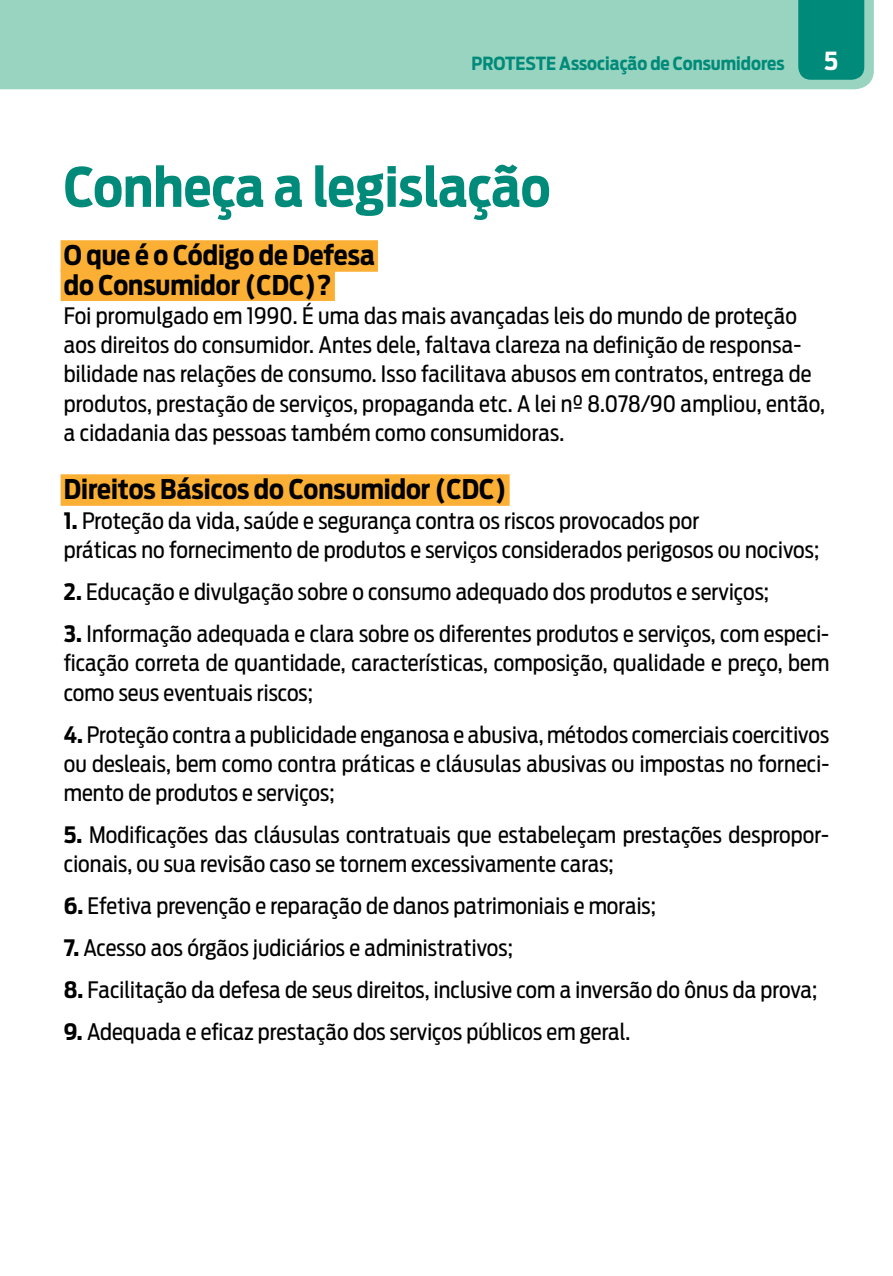
<style>
.page{position:relative;width:893px;height:1276px;background:#fff}
.page>*{position:absolute;margin:0;border:0;box-sizing:border-box;transform-origin:0 0}
.t1{font:700 54px "Antenna Cond";color:#008a7a}
.t2{font:700 27px/29.2px "Antenna Cond";color:#000}
.t3{font:700 24.75px "Antenna Cond";color:#fff}
.t4{font:22.5px/29.2px "Antenna Cond";letter-spacing:.005em;color:#000}
.t5{font:700 18px "Antenna Cond";color:#008a7a}
.s1{font-weight:700}
</style>
<div class="page">
<div style="left:0;top:0;width:874px;height:89px;background:#99d4c0"></div>
<div style="left:798px;top:0;width:66px;height:80px;background:#008a7a"></div>
<div style="left:61px;top:240px;width:317px;height:32px;background:#fbaf34"></div>
<div style="left:61px;top:269px;width:274px;height:32px;background:#fbaf34"></div>
<div style="left:61px;top:474px;width:449px;height:32px;background:#fbaf34"></div>
<p class="t5" style="left:471px;top:52px;width:315px">PROTESTE Associação de Consumidores</p>
<p class="t3" style="left:824px;top:46px;width:16px">5</p>
<h1 class="t1" style="left:64px;top:155px;width:488px">Conheça a legislação</h1>
<p class="t2" style="left:64px;top:241px;width:312px">O que é o Código de Defesa do Consumidor (CDC)?</p>
<p class="t4" style="left:64px;top:301px;width:763px">Foi promulgado em 1990. É uma das mais avançadas leis do mundo de proteção aos direitos do consumidor. Antes dele, faltava clareza na definição de responsa&shy;bilidade nas relações de consumo. Isso facilitava abusos em contratos, entrega de produtos, prestação de serviços, propaganda etc. A lei nº 8.078/90 ampliou, então, a cidadania das pessoas também como consumidoras.</p>
<p class="t2" style="left:64px;top:475px;width:444px">Direitos Básicos do Consumidor (CDC)</p>
<p class="t4" style="left:64px;top:506px;width:757px"><span class="s1">1.</span> Proteção da vida, saúde e segurança contra os riscos provocados por<br>práticas no fornecimento de produtos e serviços considerados perigosos ou nocivos;</p>
<p class="t4" style="left:64px;top:577px;width:707px"><span class="s1">2.</span> Educação e divulgação sobre o consumo adequado dos produtos e serviços;</p>
<p class="t4" style="left:64px;top:619px;width:767px;text-align:justify"><span class="s1">3.</span> Informação adequada e clara sobre os diferentes produtos e serviços, com especi&shy;ficação correta de quantidade, características, composição, qualidade e preço, bem como seus eventuais riscos;</p>
<p class="t4" style="left:64px;top:720px;width:767px;text-align:justify"><span class="s1">4.</span> Proteção contra a publicidade enganosa e abusiva, métodos comerciais coercitivos ou desleais, bem como contra práticas e cláusulas abusivas ou impostas no forneci&shy;mento de produtos e serviços;</p>
<p class="t4" style="left:64px;top:820px;width:767px"><span class="s1">5.</span> Modificações das cláusulas contratuais que estabeleçam prestações despropor&shy;cionais, ou sua revisão caso se tornem excessivamente caras;</p>
<p class="t4" style="left:64px;top:891px;width:594px"><span class="s1">6.</span> Efetiva prevenção e reparação de danos patrimoniais e morais;</p>
<p class="t4" style="left:64px;top:933px;width:451px"><span class="s1">7.</span> Acesso aos órgãos judiciários e administrativos;</p>
<p class="t4" style="left:64px;top:975px;width:755px"><span class="s1">8.</span> Facilitação da defesa de seus direitos, inclusive com a inversão do ônus da prova;</p>
<p class="t4" style="left:64px;top:1017px;width:568px"><span class="s1">9.</span> Adequada e eficaz prestação dos serviços públicos em geral.</p>
</div>
